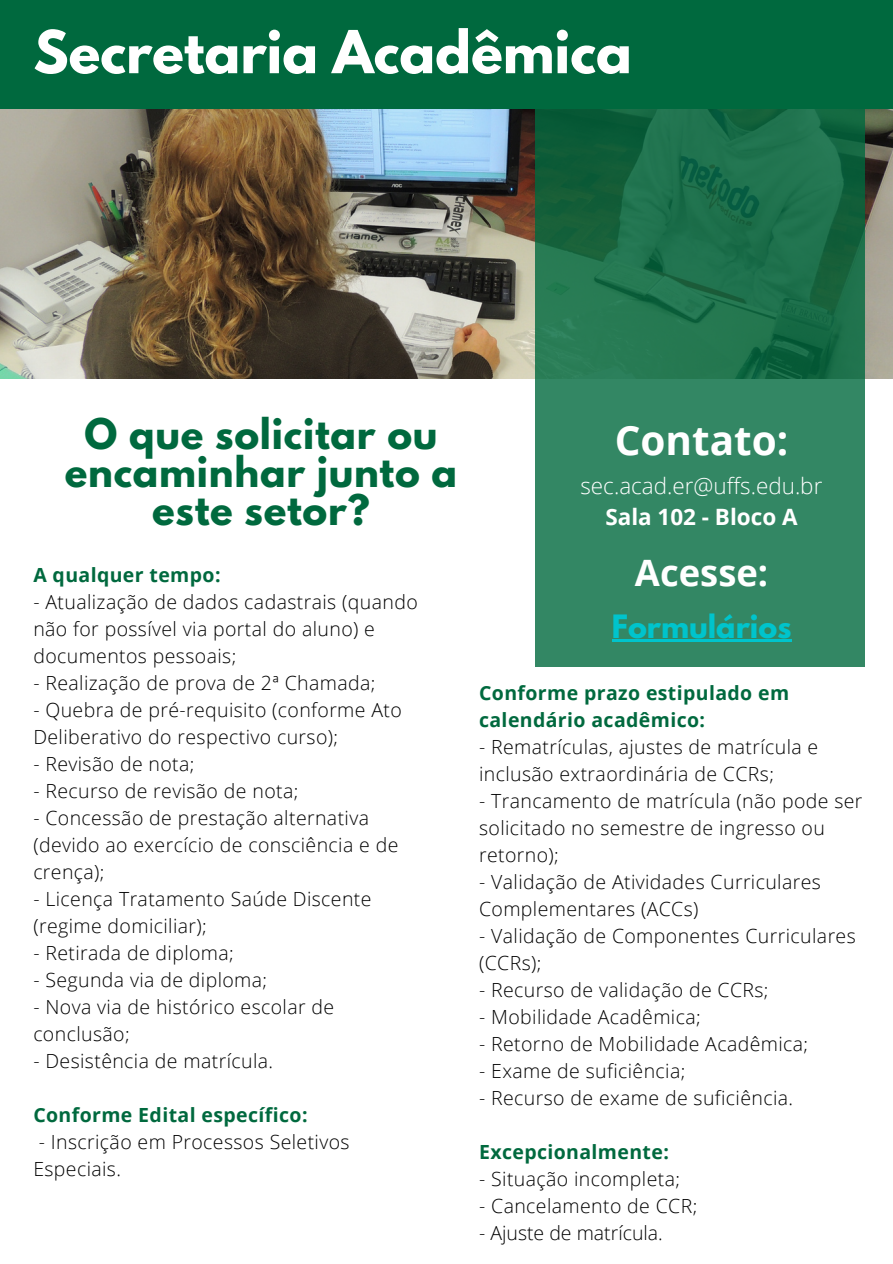
<style>
.page{position:relative;width:893px;height:1264px;background:#fff}
.page>*{position:absolute;margin:0;border:0;box-sizing:border-box;transform-origin:0 0}
.t1{font:700 52.5px "League Spartan";color:#fff}
.t2{font:700 40.5px "Open Sans";color:#fff}
.t3{font:700 37.5px/38.2px "League Spartan";letter-spacing:.02em;color:#00693e;text-align:center}
.t4{font:700 36.3px "Open Sans";color:#fff}
.t5{font:700 28.5px "League Spartan";color:#00c4cc}
.t6{font:300 22.5px "Open Sans";color:#fff}
.t7{font:700 22.5px "Open Sans";color:#fff}
.t8{font:300 19.5px/27px "Open Sans";letter-spacing:.02em;color:#000}
.t9{font:700 19.5px/27px "Open Sans";letter-spacing:.02em;color:#00693e}
.t10{font:300 19.5px "Open Sans";color:#000}
</style>
<div class="page">
<img style="left:0;top:109px;width:892px;height:269px">
<div style="left:0;top:0;width:892px;height:109px;background:#00693e"></div>
<svg style="left:535px;top:109px;width:329px;height:557px;fill:#338764"></svg>
<hr style="left:612px;top:639px;width:179px;height:3px;background:#00c4cc">
<h1 class="t1" style="left:33px;top:26px;width:600px">Secretaria Acadêmica</h1>
<h3 class="t3" style="left:65px;top:419px;width:394px">O que solicitar ou encaminhar junto a este setor?</h3>
<p class="t9" style="left:33px;top:561px;width:189px">A qualquer tempo:</p>
<p class="t8" style="left:33px;top:588px;width:386px">- Atualização de dados cadastrais (quando não for possível via portal do aluno) e documentos pessoais;</p>
<p class="t8" style="left:33px;top:669px;width:343px">- Realização de prova de 2ª Chamada;</p>
<p class="t8" style="left:33px;top:696px;width:370px">- Quebra de pré-requisito (conforme Ato<br>Deliberativo do respectivo curso);</p>
<p class="t8" style="left:33px;top:750px;width:163px">- Revisão de nota;</p>
<p class="t8" style="left:33px;top:777px;width:266px">- Recurso de revisão de nota;</p>
<p class="t8" style="left:33px;top:804px;width:366px">- Concessão de prestação alternativa (devido ao exercício de consciência e de crença);</p>
<p class="t8" style="left:33px;top:885px;width:339px">- Licença Tratamento Saúde Discente (regime domiciliar);</p>
<p class="t8" style="left:33px;top:939px;width:202px">- Retirada de diploma;</p>
<p class="t8" style="left:33px;top:966px;width:235px">- Segunda via de diploma;</p>
<p class="t8" style="left:33px;top:993px;width:302px">- Nova via de histórico escolar de conclusão;</p>
<p class="t8" style="left:33px;top:1046px;width:241px">- Desistência de matrícula.</p>
<p class="t9" style="left:33px;top:1100px;width:276px">Conforme Edital específico:</p>
<p class="t8" style="left:33px;top:1127px;width:318px">- Inscrição em Processos Seletivos<br>Especiais.</p>
<h2 class="t2" style="left:614px;top:412px;width:175px">Contato:</h2>
<p class="t6" style="left:580px;top:469px;width:243px">sec.acad.er@uffs.edu.br</p>
<p class="t7" style="left:605px;top:501px;width:194px">Sala 102 - Bloco A</p>
<h3 class="t4" style="left:635px;top:547px;width:135px">Acesse:</h3>
<h3 class="t5" style="left:612px;top:612px;width:181px">Formulários</h3>
<p class="t9" style="left:479px;top:679px;width:311px">Conforme prazo estipulado em calendário acadêmico:</p>
<p class="t8" style="left:479px;top:733px;width:341px">- Rematrículas, ajustes de matrícula e inclusão extraordinária de CCRs;</p>
<p class="t8" style="left:479px;top:787px;width:385px">- Trancamento de matrícula (não pode ser solicitado no semestre de ingresso ou retorno);</p>
<p class="t8" style="left:479px;top:868px;width:343px">- Validação de Atividades Curriculares<br>Complementares (ACCs)</p>
<p class="t8" style="left:479px;top:922px;width:378px">- Validação de Componentes Curriculares (CCRs);</p>
<p class="t8" style="left:479px;top:976px;width:291px">- Recurso de validação de CCRs;</p>
<p class="t8" style="left:479px;top:1003px;width:223px">- Mobilidade Acadêmica;</p>
<p class="t8" style="left:479px;top:1030px;width:330px">- Retorno de Mobilidade Acadêmica;</p>
<p class="t8" style="left:479px;top:1057px;width:208px">- Exame de suficiência;</p>
<p class="t8" style="left:479px;top:1084px;width:315px">- Recurso de exame de suficiência.</p>
<p class="t9" style="left:479px;top:1138px;width:191px">Excepcionalmente:</p>
<p class="t8" style="left:479px;top:1165px;width:202px">- Situação incompleta;</p>
<p class="t8" style="left:479px;top:1192px;width:220px">- Cancelamento de CCR;</p>
<p class="t10" style="left:479px;top:1219px;width:185px">- Ajuste de matrícula.</p>
</div>
